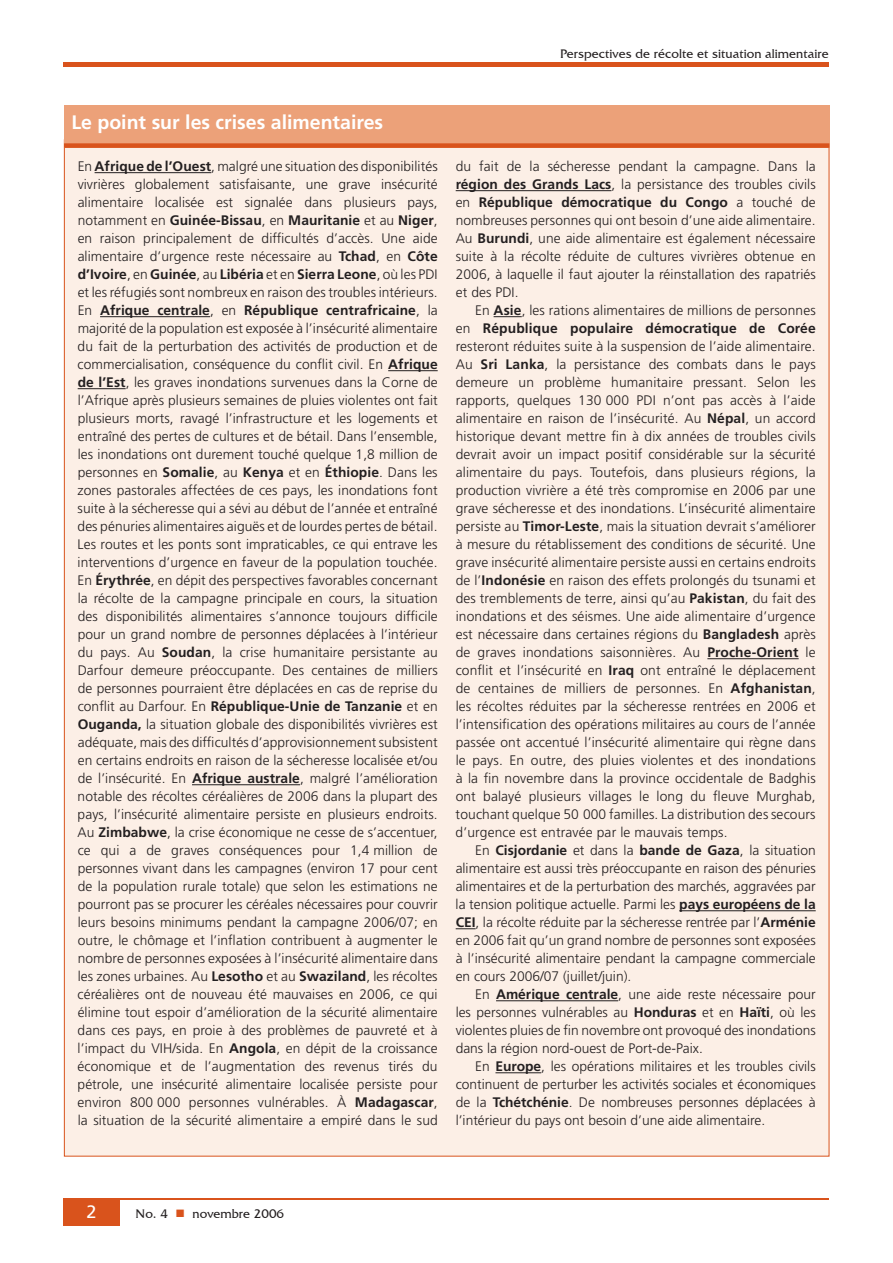
<style>
.page{position:relative;width:893px;height:1263px;background:#fff}
.page>*{position:absolute;margin:0;border:0;box-sizing:border-box;transform-origin:0 0}
.t1{font:700 19.5px "Frutiger LT Std";color:#fff}
.t2{font:300 13.8px/18px "Frutiger LT Std";color:#231f20;text-align:justify}
.t3{font:12.75px "Friz Quadrata IT Cby BT";color:#231f20}
.s1{font-weight:700}
.s2{color:#d9531c}
</style>
<div class="page">
<hr style="left:63px;top:63px;width:766px;height:4px;background:#d9531c">
<hr style="left:63px;top:1198px;width:766px;height:2px;background:#d9531c">
<div style="left:63px;top:1200px;width:57px;height:26px;background:#d9531c"></div>
<div style="left:64px;top:140px;width:765px;height:1016px;background:#fcefe6"></div>
<hr style="left:95px;top:172px;width:116px;height:1px;background:#231f20">
<hr style="left:100px;top:316px;width:110px;height:1px;background:#231f20">
<hr style="left:388px;top:370px;width:50px;height:1px;background:#231f20">
<hr style="left:78px;top:388px;width:48px;height:1px;background:#231f20">
<hr style="left:192px;top:784px;width:108px;height:1px;background:#231f20">
<hr style="left:456px;top:190px;width:155px;height:1px;background:#231f20">
<svg style="left:494px;top:316px;width:28px;height:1px"></svg>
<hr style="left:707px;top:658px;width:92px;height:1px;background:#231f20">
<hr style="left:679px;top:910px;width:137px;height:1px;background:#231f20">
<svg style="left:456px;top:928px;width:20px;height:1px"></svg>
<hr style="left:496px;top:1000px;width:122px;height:1px;background:#231f20">
<hr style="left:495px;top:1072px;width:46px;height:1px;background:#231f20">
<div style="left:64px;top:106px;width:765px;height:42px;background:#eca179"></div>
<div style="left:64px;top:143px;width:765px;height:5px;background:#d9531c"></div>
<h1 class="t1" style="left:71px;top:111px;width:313px">Le point sur les crises alimentaires</h1>
<p class="t3" style="left:560px;top:46px;width:270px">Perspectives de récolte et situation alimentaire</p>
<p class="t2" style="left:78px;top:158px;width:362px">En <span class="s1">Afrique de l’Ouest</span>, malgré une situation des disponibilités vivrières globalement satisfaisante, une grave insécurité alimentaire localisée est signalée dans plusieurs pays, notamment en <span class="s1">Guinée-Bissau</span>, en <span class="s1">Mauritanie</span> et au <span class="s1">Niger</span>, en raison principalement de difficultés d’accès. Une aide alimentaire d’urgence reste nécessaire au <span class="s1">Tchad</span>, en <span class="s1">Côte d’Ivoire</span>, en <span class="s1">Guinée</span>, au <span class="s1">Libéria</span> et en <span class="s1">Sierra Leone</span>, où les PDI et les réfugiés sont nombreux en raison des troubles intérieurs.<br>En <span class="s1">Afrique centrale</span>, en <span class="s1">République centrafricaine</span>, la majorité de la population est exposée à l’insécurité alimentaire du fait de la perturbation des activités de production et de commercialisation, conséquence du conflit civil. En <span class="s1">Afrique de l’Est</span>, les graves inondations survenues dans la Corne de l’Afrique après plusieurs semaines de pluies violentes ont fait plusieurs morts, ravagé l’infrastructure et les logements et entraîné des pertes de cultures et de bétail. Dans l’ensemble, les inondations ont durement touché quelque 1,8 million de personnes en <span class="s1">Somalie</span>, au <span class="s1">Kenya</span> et en <span class="s1">Éthiopie</span>. Dans les zones pastorales affectées de ces pays, les inondations font suite à la sécheresse qui a sévi au début de l’année et entraîné des pénuries alimentaires aiguës et de lourdes pertes de bétail.<br>Les routes et les ponts sont impraticables, ce qui entrave les interventions d’urgence en faveur de la population touchée.<br>En <span class="s1">Érythrée</span>, en dépit des perspectives favorables concernant la récolte de la campagne principale en cours, la situation des disponibilités alimentaires s’annonce toujours difficile pour un grand nombre de personnes déplacées à l’intérieur du pays. Au <span class="s1">Soudan</span>, la crise humanitaire persistante au Darfour demeure préoccupante. Des centaines de milliers de personnes pourraient être déplacées en cas de reprise du conflit au Darfour. En <span class="s1">République-Unie de Tanzanie</span> et en <span class="s1">Ouganda,</span> la situation globale des disponibilités vivrières est adéquate, mais des difficultés d’approvisionnement subsistent en certains endroits en raison de la sécheresse localisée et/ou de l’insécurité. En <span class="s1">Afrique australe</span>, malgré l’amélioration notable des récoltes céréalières de 2006 dans la plupart des pays, l’insécurité alimentaire persiste en plusieurs endroits.<br>Au <span class="s1">Zimbabwe</span>, la crise économique ne cesse de s’accentuer, ce qui a de graves conséquences pour 1,4 million de personnes vivant dans les campagnes (environ 17 pour cent de la population rurale totale) que selon les estimations ne pourront pas se procurer les céréales nécessaires pour couvrir leurs besoins minimums pendant la campagne 2006/07; en outre, le chômage et l’inflation contribuent à augmenter le nombre de personnes exposées à l’insécurité alimentaire dans les zones urbaines. Au <span class="s1">Lesotho</span> et au <span class="s1">Swaziland</span>, les récoltes céréalières ont de nouveau été mauvaises en 2006, ce qui élimine tout espoir d’amélioration de la sécurité alimentaire dans ces pays, en proie à des problèmes de pauvreté et à l’impact du VIH/sida. En <span class="s1">Angola</span>, en dépit de la croissance économique et de l’augmentation des revenus tirés du pétrole, une insécurité alimentaire localisée persiste pour environ 800 000 personnes vulnérables. À <span class="s1">Madagascar</span>, la situation de la sécurité alimentaire a empiré dans le sud</p>
<p class="t2" style="left:456px;top:158px;width:362px">du fait de la sécheresse pendant la campagne. Dans la <span class="s1">région des Grands Lacs</span>, la persistance des troubles civils en <span class="s1">République démocratique du Congo</span> a touché de nombreuses personnes qui ont besoin d’une aide alimentaire.<br>Au <span class="s1">Burundi</span>, une aide alimentaire est également nécessaire suite à la récolte réduite de cultures vivrières obtenue en 2006, à laquelle il faut ajouter la réinstallation des rapatriés et des PDI.</p>
<p class="t2" style="left:456px;top:302px;width:362px;text-indent:20px">En <span class="s1">Asie</span>, les rations alimentaires de millions de personnes en <span class="s1">République populaire démocratique de Corée </span>resteront réduites suite à la suspension de l’aide alimentaire.<br>Au <span class="s1">Sri Lanka</span>, la persistance des combats dans le pays demeure un problème humanitaire pressant. Selon les rapports, quelques 130 000 PDI n’ont pas accès à l’aide alimentaire en raison de l’insécurité. Au <span class="s1">Népal</span>, un accord historique devant mettre fin à dix années de troubles civils devrait avoir un impact positif considérable sur la sécurité alimentaire du pays. Toutefois, dans plusieurs régions, la production vivrière a été très compromise en 2006 par une grave sécheresse et des inondations. L’insécurité alimentaire persiste au <span class="s1">Timor-Leste</span>, mais la situation devrait s’améliorer à mesure du rétablissement des conditions de sécurité. Une grave insécurité alimentaire persiste aussi en certains endroits de l’<span class="s1">Indonésie</span> en raison des effets prolongés du tsunami et des tremblements de terre, ainsi qu’au <span class="s1">Pakistan</span>, du fait des inondations et des séismes. Une aide alimentaire d’urgence est nécessaire dans certaines régions du <span class="s1">Bangladesh</span> après de graves inondations saisonnières. Au <span class="s1">Proche-Orient</span> le conflit et l’insécurité en <span class="s1">Iraq</span> ont entraîné le déplacement de centaines de milliers de personnes. En <span class="s1">Afghanistan</span>, les récoltes réduites par la sécheresse rentrées en 2006 et l’intensification des opérations militaires au cours de l’année passée ont accentué l’insécurité alimentaire qui règne dans le pays. En outre, des pluies violentes et des inondations à la fin novembre dans la province occidentale de Badghis ont balayé plusieurs villages le long du fleuve Murghab, touchant quelque 50 000 familles. La distribution des secours d’urgence est entravée par le mauvais temps.</p>
<p class="t2" style="left:456px;top:842px;width:362px;text-indent:19px">En <span class="s1">Cisjordanie</span> et dans la <span class="s1">bande de Gaza</span>, la situation alimentaire est aussi très préoccupante en raison des pénuries alimentaires et de la perturbation des marchés, aggravées par la tension politique actuelle. Parmi les <span class="s1">pays européens de la CEI</span>, la récolte réduite par la sécheresse rentrée par l’<span class="s1">Arménie </span>en 2006 fait qu’un grand nombre de personnes sont exposées à l’insécurité alimentaire pendant la campagne commerciale en cours 2006/07 (juillet/juin).</p>
<p class="t2" style="left:456px;top:986px;width:362px;text-indent:20px">En <span class="s1">Amérique centrale</span>, une aide reste nécessaire pour les personnes vulnérables au <span class="s1">Honduras</span> et en <span class="s1">Haïti</span>, où les violentes pluies de fin novembre ont provoqué des inondations dans la région nord-ouest de Port-de-Paix.</p>
<p class="t2" style="left:456px;top:1058px;width:362px;text-indent:19px">En <span class="s1">Europe</span>, les opérations militaires et les troubles civils continuent de perturber les activités sociales et économiques de la <span class="s1">Tchétchénie</span>. De nombreuses personnes déplacées à l’intérieur du pays ont besoin d’une aide alimentaire.</p>
<p class="t3" style="left:136px;top:1205px;width:150px">No. 4 <span class="s2">■</span> novembre 2006</p>
</div>
